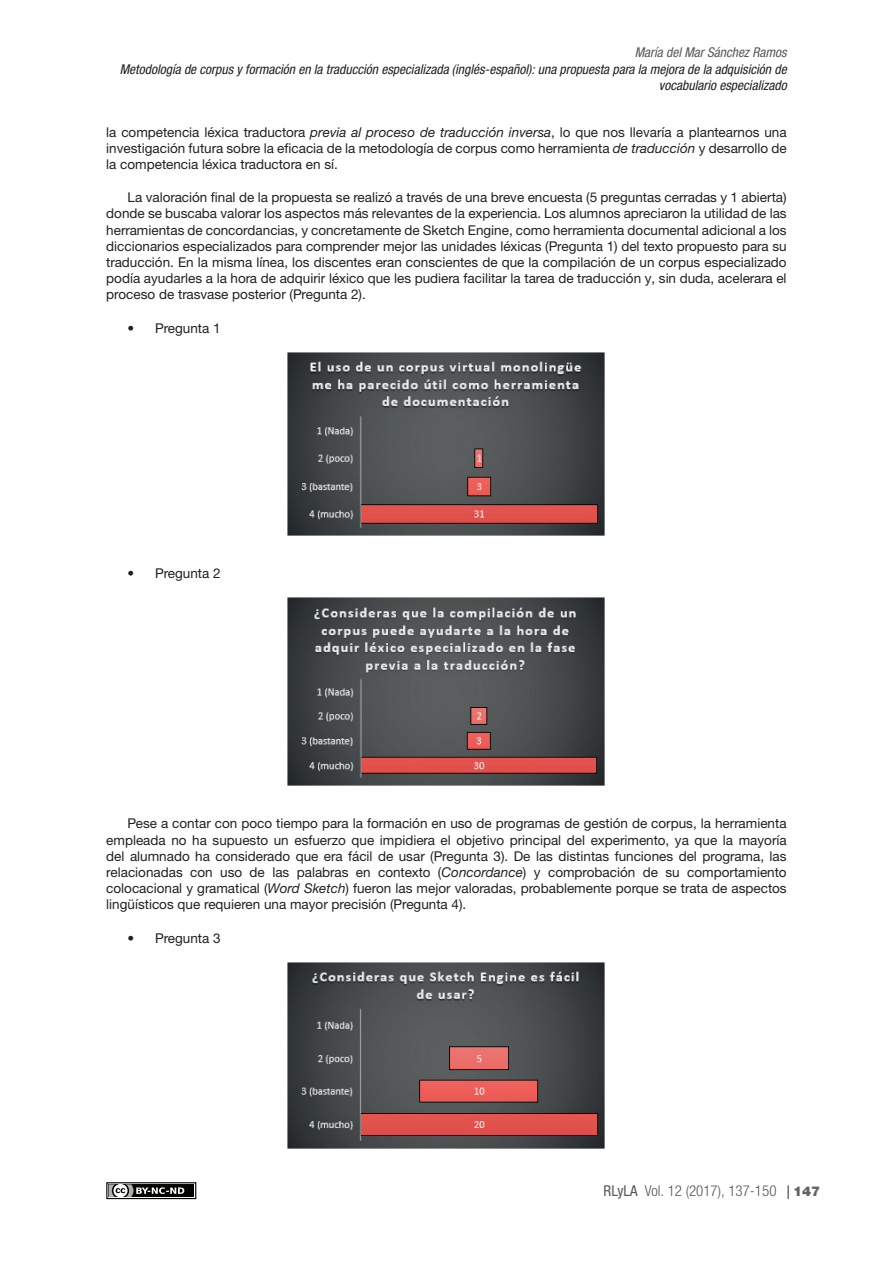
<style>
.page{position:relative;width:893px;height:1263px;background:#fff}
.page>*{position:absolute;margin:0;border:0;box-sizing:border-box;transform-origin:0 0}
.t1{font:300 condensed 15px "Helvetica Neue LTW1 G";color:#57585a}
.RLYLA_TEXTO_CAST{font:13.5px/16.2px "Helvetica Neue LTW1 G";color:#231f20;text-align:justify}
.t2{font:italic condensed 13.5px/16.2px "Helvetica Neue LTW1 G";color:#231f20;text-align:right}
.t3{font:italic condensed 13.5px "Helvetica Neue LTW1 G";color:#57585a}
.s1{font-style:italic}
.s2{font-weight:400}
.s3{font-weight:400;font-stretch:normal;font-size:13.5px;color:#231f20}
.s4{font-weight:900;font-stretch:normal;font-size:13.5px;color:#636366}
</style>
<div class="page">
<img style="left:288px;top:352px;width:317px;height:184px">
<img style="left:287px;top:598px;width:318px;height:188px">
<img style="left:288px;top:962px;width:317px;height:187px">
<div style="left:106px;top:1182px;width:90px;height:17px;border:1px solid #040503"></div>
<div style="left:109px;top:1184px;width:85px;height:13px;background:#040503"></div>
<svg style="left:106px;top:1182px;width:78px;height:18px"></svg>
<p class="t3" style="left:635px;top:45px;width:153px">María del Mar Sánchez Ramos</p>
<p class="t2" style="left:120px;top:61px;width:668px">Metodología de corpus y formación en la traducción especializada (inglés-español): una propuesta para la mejora de la adquisición de vocabulario especializado</p>
<p class="RLYLA_TEXTO_CAST" style="left:106px;top:123px;width:682px">la competencia léxica traductora <span class="s1">previa al proceso de traducción inversa</span>, lo que nos llevaría a plantearnos una investigación futura sobre la eficacia de la metodología de corpus como herramienta <span class="s1">de traducción</span> y desarrollo de la competencia léxica traductora en sí.</p>
<p class="RLYLA_TEXTO_CAST" style="left:106px;top:189px;width:682px;text-indent:21px">La valoración final de la propuesta se realizó a través de una breve encuesta (5 preguntas cerradas y 1 abierta) donde se buscaba valorar los aspectos más relevantes de la experiencia. Los alumnos apreciaron la utilidad de las herramientas de concordancias, y concretamente de Sketch Engine, como herramienta documental adicional a los diccionarios especializados para comprender mejor las unidades léxicas (Pregunta 1) del texto propuesto para su traducción. En la misma línea, los discentes eran conscientes de que la compilación de un corpus especializado podía ayudarles a la hora de adquirir léxico que les pudiera facilitar la tarea de traducción y, sin duda, acelerara el proceso de trasvase posterior (Pregunta 2).</p>
<p class="RLYLA_TEXTO_CAST" style="left:128px;top:320px;width:95px">• Pregunta 1</p>
<p class="RLYLA_TEXTO_CAST" style="left:128px;top:565px;width:95px">• Pregunta 2</p>
<p class="RLYLA_TEXTO_CAST" style="left:106px;top:815px;width:682px;text-indent:21px">Pese a contar con poco tiempo para la formación en uso de programas de gestión de corpus, la herramienta empleada no ha supuesto un esfuerzo que impidiera el objetivo principal del experimento, ya que la mayoría del alumnado ha considerado que era fácil de usar (Pregunta 3). De las distintas funciones del programa, las relacionadas con uso de las palabras en contexto (<span class="s1">Concordance</span>) y comprobación de su comportamiento colocacional y gramatical (<span class="s1">Word Sketch</span>) fueron las mejor valoradas, probablemente porque se trata de aspectos lingüísticos que requieren una mayor precisión (Pregunta 4).</p>
<p class="RLYLA_TEXTO_CAST" style="left:128px;top:930px;width:95px">• Pregunta 3</p>
<p class="t1" style="left:604px;top:1182px;width:218px"><span class="s2">RLyLA</span> Vol. 12 (2017), 137-150 <span class="s3">|</span> <span class="s4">147</span></p>
</div>
